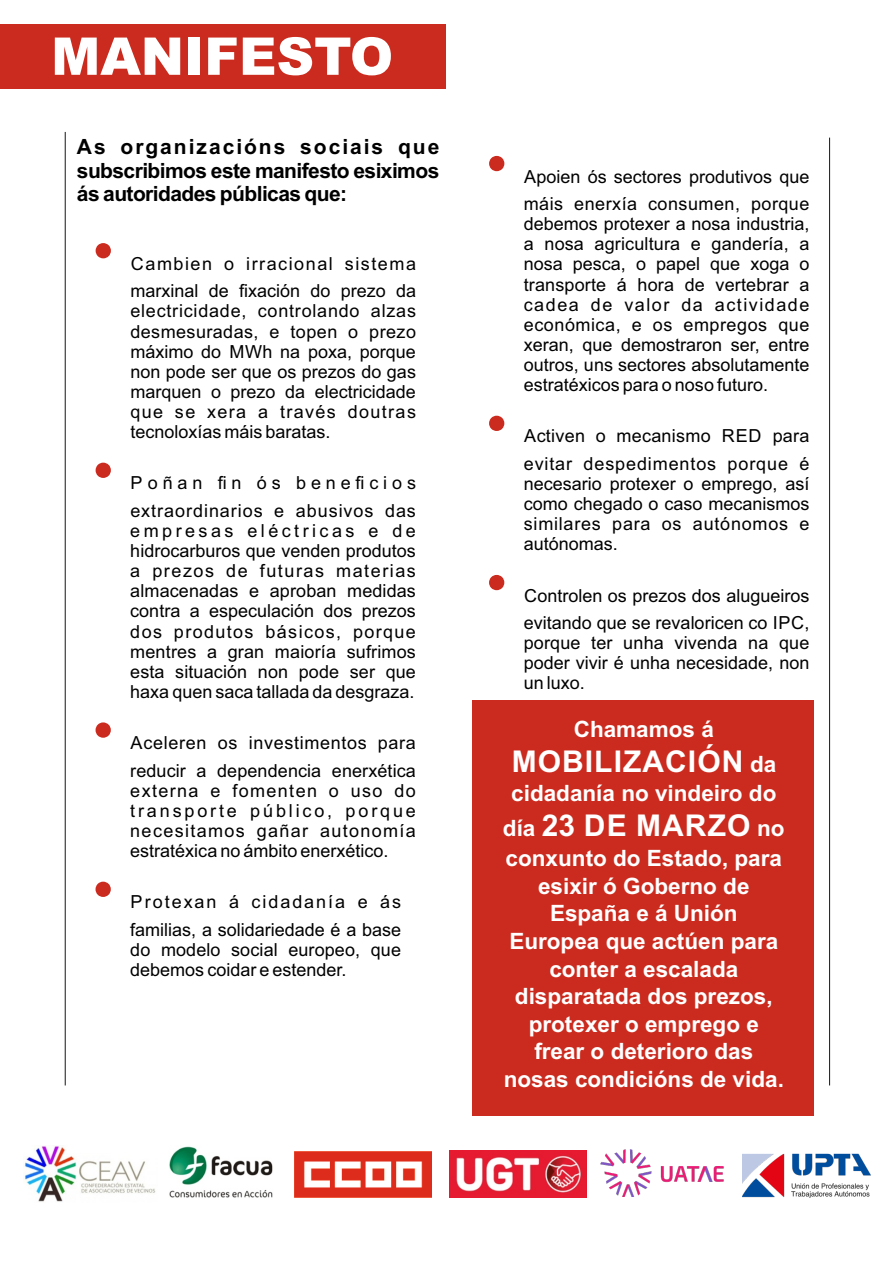
<style>
.page{position:relative;width:893px;height:1262px;background:#fff}
.page>*{position:absolute;margin:0;border:0;box-sizing:border-box;transform-origin:0 0}
.t1{font:900 52.05px "Arial";color:#fff}
.t2{font:700 30px "Arial";letter-spacing:.035em;color:#fff}
.t3{font:700 22.5px/27.6px "Arial";color:#fff;text-align:center}
.t4{font:700 21px/23.4px "Arial";letter-spacing:-.03em;color:#000;text-align:justify}
.t5{font:18px/20.1px "Arial";letter-spacing:.005em;color:#000;text-align:justify}
.t6{font:18px/27.5px "Arial";letter-spacing:.085em;color:#000}
.t7{font:18px/27.5px "Arial";letter-spacing:.05em;color:#000}
.t8{font:18px/27.5px "Arial";letter-spacing:.055em;color:#000}
.s1{font-size:22.5px}
</style>
<div class="page">
<hr style="left:65px;top:132px;width:1px;height:953px;background:#151616">
<hr style="left:829px;top:138px;width:1px;height:947px;background:#151616">
<div style="left:0;top:24px;width:445px;height:64px;background:#cb2b1e"></div>
<div style="left:472px;top:700px;width:342px;height:416px;background:#cb2b1e"></div>
<img style="left:294px;top:1151px;width:137px;height:46px">
<img style="left:449px;top:1150px;width:137px;height:47px">
<img style="left:600px;top:1149px;width:123px;height:47px">
<img style="left:169px;top:1146px;width:104px;height:52px">
<img style="left:23px;top:1146px;width:133px;height:56px">
<img style="left:742px;top:1153px;width:128px;height:45px">
<h1 class="t1" style="left:51px;top:38px;width:343px">MANIFESTO</h1>
<p class="t4" style="left:77px;top:137px;width:364px">As organizacións sociais que subscribimos este manifesto esiximos ás autoridades públicas que:</p>
<p class="t6" style="left:130px;top:251px;width:287px">Cambien o irracional sistema marxinal de fixación do prezo da</p>
<p class="t5" style="left:130px;top:303px;width:287px">electricidade, controlando alzas desmesuradas, e topen o prezo máximo do MWh na poxa, porque non pode ser que os prezos do gas marquen o prezo da electricidade que se xera a través doutras tecnoloxías máis baratas.</p>
<p class="t8" style="left:130px;top:471px;width:287px">Poñan fin ós beneficios extraordinarios e abusivos das</p>
<p class="t5" style="left:130px;top:522px;width:287px">empresas eléctricas e de hidrocarburos que venden produtos a prezos de futuras materias almacenadas e aproban medidas contra a especulación dos prezos dos produtos básicos, porque mentres a gran maioría sufrimos esta situación non pode ser que haxa quen saca tallada da desgraza.</p>
<p class="t5" style="left:130px;top:731px;width:287px;line-height:27.5px">Aceleren os investimentos para reducir a dependencia enerxética</p>
<p class="t5" style="left:130px;top:782px;width:287px">externa e fomenten o uso do transporte público, porque necesitamos gañar autonomía estratéxica no ámbito enerxético.</p>
<p class="t5" style="left:130px;top:890px;width:272px;line-height:27.5px">Protexan á cidadanía e ás familias, a solidariedade é a base</p>
<p class="t5" style="left:130px;top:941px;width:272px">do modelo social europeo, que debemos coidar e estender.</p>
<p class="t5" style="left:524px;top:164px;width:287px;line-height:27.5px">Apoien ós sectores produtivos que máis enerxía consumen, porque</p>
<p class="t5" style="left:524px;top:215px;width:287px">debemos protexer a nosa industria, a nosa agricultura e gandería, a nosa pesca, o papel que xoga o transporte á hora de vertebrar a cadea de valor da actividade económica, e os empregos que xeran, que demostraron ser, entre outros, uns sectores absolutamente estratéxicos para o noso futuro.</p>
<p class="t7" style="left:524px;top:424px;width:287px">Activen o mecanismo RED para evitar despedimentos porque é</p>
<p class="t5" style="left:523px;top:475px;width:287px">necesario protexer o emprego, así como chegado o caso mecanismos similares para os autónomos e autónomas.</p>
<p class="t5" style="left:523px;top:583px;width:287px;line-height:27.5px">Controlen os prezos dos alugueiros evitando que se revaloricen co IPC,</p>
<p class="t5" style="left:523px;top:634px;width:287px">porque ter unha vivenda na que poder vivir é unha necesidade, non un luxo.</p>
<p class="t3" style="left:573px;top:717px;width:142px">Chamamos á</p>
<h2 class="t2" style="left:511px;top:750px;width:266px">MOBILIZACIÓN <span class="s1">da</span></h2>
<p class="t3" style="left:511px;top:781px;width:267px">cidadanía no vindeiro do</p>
<h2 class="t2" style="left:503px;top:814px;width:283px"><span class="s1">día</span> 23 DE MARZO <span class="s1">no</span></h2>
<p class="t3" style="left:503px;top:846px;width:282px">conxunto do Estado, para esixir ó Goberno de<br>España e á Unión<br>Europea que actúen para conter a escalada disparatada dos prezos, protexer o emprego e frear o deterioro das nosas condicións de vida.</p>
</div>
